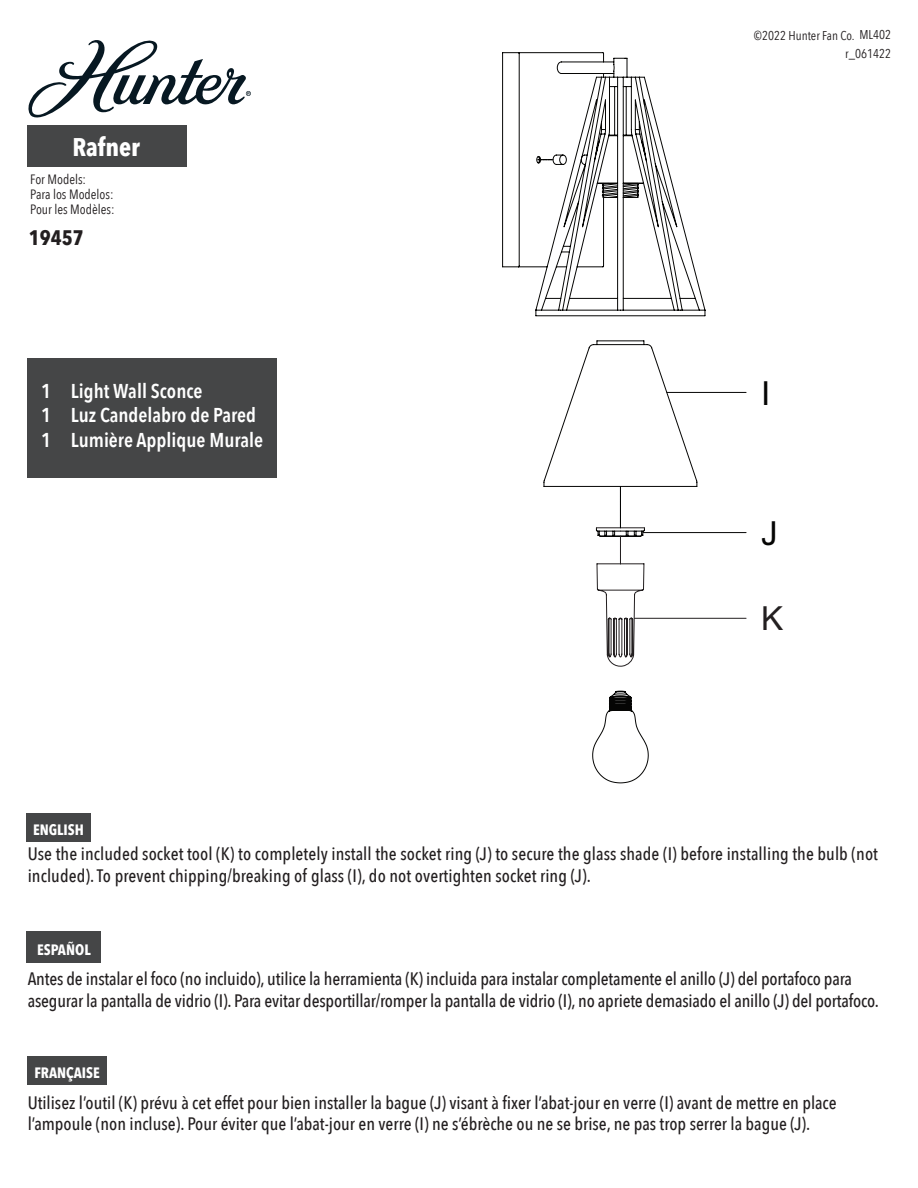
<style>
.page{position:relative;width:918px;height:1188px;background:#fff}
.page>*{position:absolute;margin:0;border:0;box-sizing:border-box;transform-origin:0 0}
.t1{font:33.15px "Arial";color:#050504}
.t2{font:33.15px "Arial";color:#231f20}
.t3{font:700 25.5px "Avenir Next Condensed";color:#fff}
.t4{font:700 21px "Avenir Next Condensed";color:#231f20}
.t5{font:600 20.1px "Avenir Next Condensed";color:#fff}
.t6{font:500 18px/21.6px "Avenir Next Condensed";color:#231f20}
.t7{font:700 15px "Avenir Next Condensed";color:#fff}
.t8{font:13.5px/15px "Avenir Next Condensed";color:#231f20}
.t9{font:12.75px "Avenir Next Condensed";color:#231f20}
</style>
<div class="page">
<svg style="left:28px;top:40px;width:223px;height:78px"></svg>
<div style="left:27px;top:125px;width:159px;height:41px;background:#454647"></div>
<div style="left:27px;top:358px;width:250px;height:120px;background:#454647"></div>
<hr style="left:667px;top:392px;width:79px;height:1px;background:#050504">
<hr style="left:643px;top:532px;width:103px;height:1px;background:#050504">
<svg style="left:592px;top:691px;width:57px;height:92px"></svg>
<hr style="left:634px;top:618px;width:112px;height:1px;background:#231f20">
<svg style="left:502px;top:52px;width:204px;height:482px"></svg>
<svg style="left:596px;top:486px;width:48px;height:181px"></svg>
<div style="left:26px;top:814px;width:65px;height:28px;background:#454647"></div>
<div style="left:26px;top:932px;width:75px;height:31px;background:#454647"></div>
<div style="left:28px;top:1056px;width:79px;height:28px;background:#454647"></div>
<p class="t9" style="left:754px;top:24px;width:139px">©2022 Hunter Fan Co. ML402</p>
<p class="t3" style="left:72px;top:131px;width:69px">Rafner</p>
<p class="t8" style="left:30px;top:171px;width:86px">For Models:<br>Para los Modelos:<br>Pour les Modèles:</p>
<p class="t4" style="left:29px;top:225px;width:57px">19457</p>
<p class="t5" style="left:41px;top:373px;width:12px">1</p>
<p class="t5" style="left:41px;top:398px;width:12px">1</p>
<p class="t5" style="left:41px;top:422px;width:12px">1</p>
<p class="t5" style="left:71px;top:373px;width:133px">Light Wall Sconce</p>
<p class="t5" style="left:71px;top:398px;width:187px">Luz Candelabro de Pared</p>
<p class="t5" style="left:71px;top:422px;width:194px">Lumière Applique Murale</p>
<p class="t9" style="left:845px;top:43px;width:47px">r_061422</p>
<p class="t1" style="left:761px;top:371px;width:11px">I</p>
<p class="t1" style="left:761px;top:511px;width:18px">J</p>
<p class="t2" style="left:761px;top:597px;width:24px">K</p>
<p class="t7" style="left:33px;top:821px;width:52px">ENGLISH</p>
<p class="t6" style="left:28px;top:843px;width:852px">Use the included socket tool (K) to completely install the socket ring (J) to secure the glass shade (I) before installing the bulb (not included). To prevent chipping/breaking of glass (I), do not overtighten socket ring (J).</p>
<p class="t7" style="left:37px;top:940px;width:55px">ESPAÑOL</p>
<p class="t6" style="left:28px;top:968px;width:853px">Antes de instalar el foco (no incluido), utilice la herramienta (K) incluida para instalar completamente el anillo (J) del portafoco para asegurar la pantalla de vidrio (I). Para evitar desportillar/romper la pantalla de vidrio (I), no apriete demasiado el anillo (J) del portafoco.</p>
<p class="t7" style="left:34px;top:1063px;width:67px">FRANÇAISE</p>
<p class="t6" style="left:28px;top:1091px;width:811px">Utilisez l’outil (K) prévu à cet effet pour bien installer la bague (J) visant à fixer l’abat-jour en verre (I) avant de mettre en place l’ampoule (non incluse). Pour éviter que l’abat-jour en verre (I) ne s’ébrèche ou ne se brise, ne pas trop serrer la bague (J).</p>
</div>
